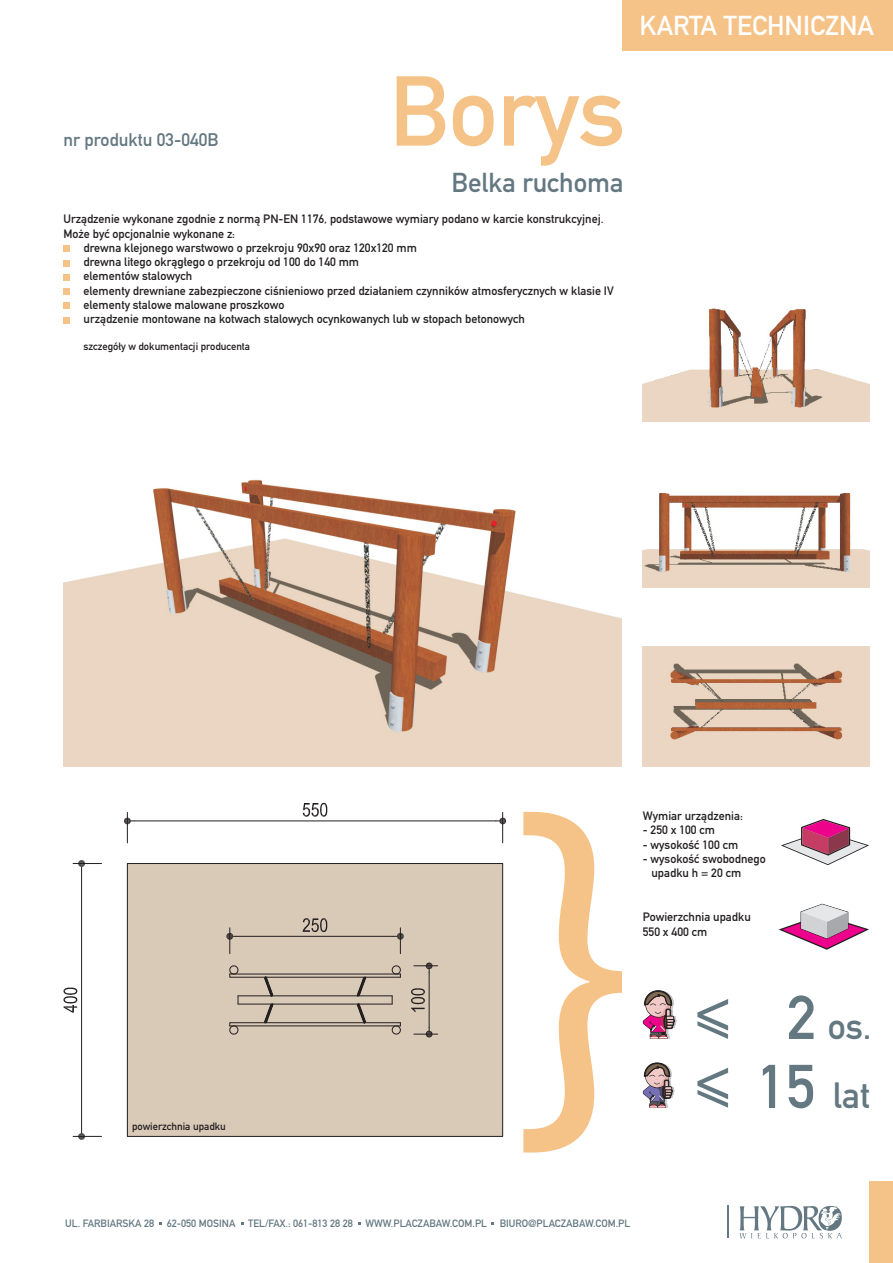
<style>
.page{position:relative;width:893px;height:1263px;background:#fff}
.page>*{position:absolute;margin:0;border:0;box-sizing:border-box;transform-origin:0 0}
.t1{font:97.5px "DIN Mittelschrift LTCE";color:#f5c387}
.t2{font:60.6px "DIN Mittelschrift LTCE";color:#647882}
.t3{font:36px "DIN Mittelschrift LTCE";color:#647882}
.t4{font:27px "DIN Mittelschrift LTCE";color:#fff}
.t5{font:27px "DIN Mittelschrift LTCE";color:#647882}
.t6{font:18px "DIN Mittelschrift LTCE";color:#647882}
.t7{font:12px/14.2px "DIN Mittelschrift LTCE";color:#231f20}
.t8{font:10.5px "DIN Mittelschrift LTCE";color:#647882}
.t9{font:10.5px "DIN Mittelschrift LTCE";color:#231f20}
</style>
<div class="page">
<div style="left:127px;top:863px;width:376px;height:273px;background:#d9cab8"></div>
<svg style="left:779px;top:904px;width:90px;height:46px"></svg>
<div style="left:869px;top:1182px;width:24px;height:81px;background:#f5c387"></div>
<hr style="left:727px;top:1205px;width:1px;height:33px;background:#647882">
<div style="left:622px;top:0;width:270px;height:50px;background:#f5c387"></div>
<svg style="left:523px;top:812px;width:99px;height:340px"></svg>
<svg style="left:739px;top:1206px;width:103px;height:32px"></svg>
<svg style="left:643px;top:1062px;width:30px;height:46px"></svg>
<img style="left:675px;top:1016px;width:2px;height:10px">
<svg style="left:643px;top:990px;width:32px;height:49px"></svg>
<svg style="left:781px;top:819px;width:88px;height:46px"></svg>
<svg style="left:64px;top:246px;width:6px;height:6px"></svg>
<svg style="left:64px;top:260px;width:6px;height:6px"></svg>
<svg style="left:64px;top:274px;width:6px;height:6px"></svg>
<div style="left:64px;top:288px;width:6px;height:7px;background:#f5c387"></div>
<svg style="left:64px;top:303px;width:6px;height:6px"></svg>
<svg style="left:64px;top:317px;width:6px;height:6px"></svg>
<img style="left:64px;top:479px;width:558px;height:287px">
<img style="left:643px;top:646px;width:226px;height:120px">
<img style="left:643px;top:493px;width:226px;height:94px">
<img style="left:643px;top:308px;width:226px;height:113px">
<div style="left:127px;top:863px;width:376px;height:273px;border:1px solid #231f20"></div>
<hr style="left:127px;top:812px;width:1px;height:31px;background:#231f20">
<hr style="left:502px;top:812px;width:1px;height:31px;background:#231f20">
<hr style="left:134px;top:821px;width:362px;height:1px;background:#231f20">
<svg style="left:124px;top:817px;width:10px;height:7px"></svg>
<svg style="left:496px;top:817px;width:10px;height:7px"></svg>
<svg style="left:303px;top:803px;width:24px;height:14px"></svg>
<hr style="left:81px;top:870px;width:1px;height:259px;background:#231f20">
<svg style="left:73px;top:860px;width:29px;height:10px"></svg>
<svg style="left:73px;top:1129px;width:29px;height:11px"></svg>
<svg style="left:64px;top:987px;width:13px;height:25px"></svg>
<hr style="left:237px;top:936px;width:157px;height:1px;background:#231f20">
<svg style="left:226px;top:928px;width:11px;height:26px"></svg>
<svg style="left:394px;top:928px;width:10px;height:26px"></svg>
<svg style="left:303px;top:918px;width:24px;height:14px"></svg>
<hr style="left:429px;top:973px;width:1px;height:54px;background:#231f20">
<svg style="left:414px;top:962px;width:24px;height:11px"></svg>
<svg style="left:414px;top:1027px;width:24px;height:10px"></svg>
<svg style="left:411px;top:988px;width:14px;height:24px"></svg>
<svg style="left:229px;top:965px;width:172px;height:70px"></svg>
<svg style="left:697px;top:1021px;width:31px;height:18px"></svg>
<svg style="left:697px;top:1090px;width:31px;height:18px"></svg>
<h3 class="t6" style="left:64px;top:133px;width:156px">nr produktu 03-040B</h3>
<h1 class="t1" style="left:389px;top:76px;width:238px">Borys</h1>
<h3 class="t5" style="left:452px;top:172px;width:174px">Belka ruchoma</h3>
<p class="t7" style="left:64px;top:214px;width:542px">Urz¹dzenie wykonane zgodnie z norm¹ PN-EN 1176, podstawowe wymiary podano w karcie konstrukcyjnej.</p>
<p class="t7" style="left:64px;top:228px;width:173px">Mo¿e byæ opcjonalnie wykonane z:</p>
<p class="t7" style="left:84px;top:242px;width:335px">drewna klejonego warstwowo o przekroju 90x90 oraz 120x120 mm</p>
<p class="t7" style="left:84px;top:257px;width:277px">drewna litego okr¹g³ego o przekroju od 100 do 140 mm</p>
<p class="t7" style="left:84px;top:271px;width:110px">elementów stalowych</p>
<p class="t7" style="left:84px;top:285px;width:532px">elementy drewniane zabezpieczone ciœnieniowo przed dzia³aniem czynników atmosferycznych w klasie IV</p>
<p class="t7" style="left:84px;top:299px;width:203px">elementy stalowe malowane proszkowo</p>
<p class="t7" style="left:84px;top:314px;width:443px">urz¹dzenie montowane na kotwach stalowych ocynkowanych lub w stopach betonowych</p>
<p class="t9" style="left:84px;top:343px;width:168px">szczegó³y w dokumentacji producenta</p>
<h3 class="t4" style="left:640px;top:16px;width:236px">KARTA TECHNICZNA</h3>
<p class="t9" style="left:132px;top:1122px;width:95px">powierzchnia upadku</p>
<p class="t7" style="left:643px;top:810px;width:102px">Wymiar urz¹dzenia:</p>
<p class="t7" style="left:643px;top:825px;width:74px">- 250 x 100 cm</p>
<p class="t7" style="left:643px;top:839px;width:97px">- wysokoœæ 100 cm</p>
<p class="t7" style="left:651px;top:853px;width:116px;text-indent:-9px">- wysokoœæ swobodnego upadku h = 20 cm</p>
<p class="t7" style="left:643px;top:912px;width:109px">Powierzchnia upadku<br>550 x 400 cm</p>
<h2 class="t2" style="left:787px;top:996px;width:31px">2</h2>
<h2 class="t2" style="left:757px;top:1065px;width:60px">15</h2>
<h3 class="t3" style="left:828px;top:1013px;width:45px">os.</h3>
<h3 class="t3" style="left:833px;top:1082px;width:39px">lat</h3>
<p class="t8" style="left:65px;top:1219px;width:567px">UL. FARBIARSKA 28 62-050 MOSINA TEL/FAX.: 061-813 28 28 WWW.PLACZABAW.COM.PL BIURO@PLACZABAW.COM.PL</p>
</div>
